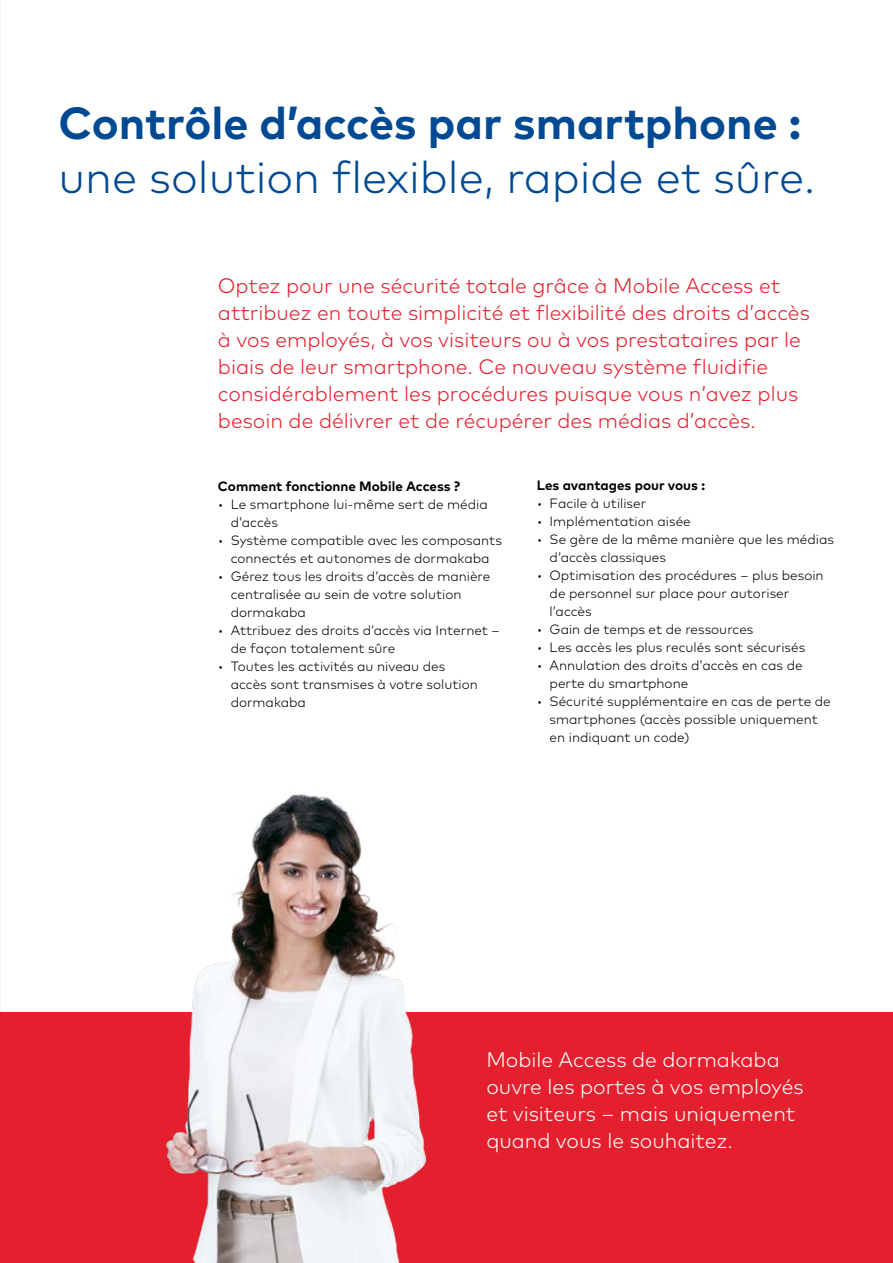
<style>
.page{position:relative;width:893px;height:1263px;background:#fff}
.page>*{position:absolute;margin:0;border:0;box-sizing:border-box;transform-origin:0 0}
.t1{font:300 45px "Mark Pro";color:#004993}
.t2{font:700 45px "Mark Pro";color:#004993}
.t3{font:300 21px/27px "Mark Pro";color:#e5202e}
.t4{font:300 21px/27px "Mark Pro";color:#fff}
.t5{font:300 13.5px/18px "Mark Pro";color:#000}
.t6{font:700 13.5px "Mark Pro";color:#000}
</style>
<div class="page">
<div style="left:0;top:1012px;width:893px;height:251px;background:#e5202e"></div>
<img style="left:166px;top:794px;width:261px;height:469px">
<h1 class="t2" style="left:58px;top:89px;width:744px">Contrôle d’accès par smartphone :</h1>
<h1 class="t1" style="left:58px;top:144px;width:759px">une solution flexible, rapide et sûre.</h1>
<p class="t3" style="left:218px;top:270px;width:593px">Optez pour une sécurité totale grâce à Mobile Access et attribuez en toute simplicité et flexibilité des droits d’accès à vos employés, à vos visiteurs ou à vos prestataires par le biais de leur smartphone. Ce nouveau système fluidifie considérablement les procédures puisque vous n’avez plus besoin de délivrer et de récupérer des médias d’accès.</p>
<p class="t6" style="left:218px;top:475px;width:244px">Comment fonctionne Mobile Access ?</p>
<p class="t5" style="left:231px;top:494px;width:259px;text-indent:-13px">• Le smartphone lui-même sert de média d’accès</p>
<p class="t5" style="left:218px;top:530px;width:286px;text-align:center">• Système compatible avec les composants connectés et autonomes de dormakaba</p>
<p class="t5" style="left:231px;top:566px;width:261px;text-indent:-13px">• Gérez tous les droits d’accès de manière centralisée au sein de votre solution dormakaba</p>
<p class="t5" style="left:231px;top:620px;width:270px;text-indent:-13px">• Attribuez des droits d’accès via Internet – de façon totalement sûre</p>
<p class="t5" style="left:231px;top:656px;width:249px;text-indent:-13px">• Toutes les activités au niveau des accès sont transmises à votre solution dormakaba</p>
<p class="t6" style="left:537px;top:475px;width:170px">Les avantages pour vous :</p>
<p class="t5" style="left:537px;top:494px;width:111px">• Facile à utiliser</p>
<p class="t5" style="left:537px;top:512px;width:156px">• Implémentation aisée</p>
<p class="t5" style="left:550px;top:530px;width:286px;text-indent:-13px">• Se gère de la même manière que les médias d’accès classiques</p>
<p class="t5" style="left:550px;top:566px;width:276px;text-indent:-13px">• Optimisation des procédures – plus besoin de personnel sur place pour autoriser l’accès</p>
<p class="t5" style="left:537px;top:620px;width:218px">• Gain de temps et de ressources</p>
<p class="t5" style="left:537px;top:638px;width:270px">• Les accès les plus reculés sont sécurisés</p>
<p class="t5" style="left:550px;top:656px;width:255px;text-indent:-13px">• Annulation des droits d’accès en cas de perte du smartphone</p>
<p class="t5" style="left:550px;top:692px;width:283px;text-indent:-13px">• Sécurité supplémentaire en cas de perte de smartphones (accès possible uniquement en indiquant un code)</p>
<h2 class="t4" style="left:486px;top:1044px;width:319px">Mobile Access de dormakaba ouvre les portes à vos employés et visiteurs – mais uniquement quand vous le souhaitez.</h2>
</div>
